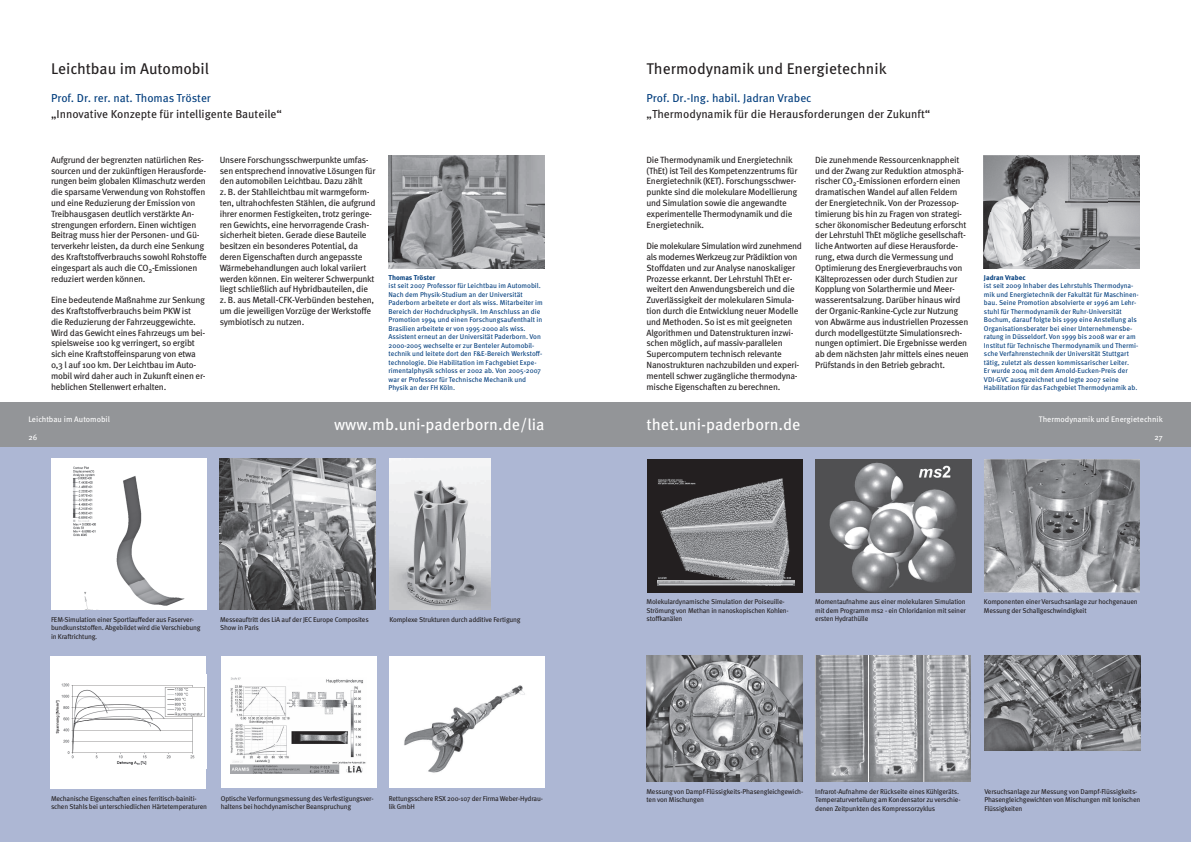
<style>
.page{position:relative;width:1191px;height:842px;background:#fff}
.page>*{position:absolute;margin:0;border:0;box-sizing:border-box;transform-origin:0 0}
.t1{font:16px "Meta OT";color:#fff}
.t2{font:15.5px "Meta OT";color:#231f20}
.t3{font:11.5px "Meta OT";color:#231f20}
.t4{font:11.5px "Meta OT";color:#013d7d}
.t5{font:9px/10.8px "Meta OT";letter-spacing:-.025em;color:#231f20}
.t6{font:8px "Meta OT";color:#fff}
.t7{font:7px/8.5px "Meta OT";color:#013d7d}
.t8{font:7px/8.5px "Meta OT";letter-spacing:-.025em;color:#231f20}
.t9{font:700 7px "Meta OT";color:#013d7d}
</style>
<div class="page">
<div style="left:0;top:403px;width:604px;height:45px;background:#939598"></div>
<div style="left:0;top:448px;width:604px;height:394px;background:#adb7d4"></div>
<div style="left:587px;top:403px;width:604px;height:45px;background:#939598"></div>
<div style="left:586px;top:448px;width:605px;height:394px;background:#adb7d4"></div>
<img style="left:388px;top:156px;width:156px;height:112px">
<div style="left:51px;top:459px;width:156px;height:151px;background:#fff"></div>
<img style="left:73px;top:466px;width:112px;height:144px">
<div style="left:50px;top:656px;width:156px;height:132px;background:#fff"></div>
<img style="left:55px;top:683px;width:150px;height:82px">
<img style="left:220px;top:459px;width:156px;height:151px">
<img style="left:389px;top:459px;width:102px;height:151px">
<div style="left:389px;top:656px;width:155px;height:132px;background:#fff"></div>
<img style="left:404px;top:685px;width:121px;height:88px">
<div style="left:221px;top:656px;width:156px;height:132px;background:#fff"></div>
<img style="left:231px;top:677px;width:135px;height:96px">
<img style="left:983px;top:156px;width:157px;height:112px">
<div style="left:646px;top:459px;width:156px;height:133px;background:#231f20"></div>
<img style="left:657px;top:479px;width:137px;height:106px">
<img style="left:815px;top:459px;width:156px;height:133px">
<img style="left:646px;top:656px;width:156px;height:125px">
<img style="left:815px;top:656px;width:155px;height:125px">
<img style="left:984px;top:459px;width:156px;height:133px">
<img style="left:984px;top:656px;width:156px;height:94px">
<h2 class="t2" style="left:51px;top:59px;width:159px">Leichtbau im Automobil</h2>
<p class="t4" style="left:51px;top:91px;width:161px">Prof. Dr. rer. nat. Thomas Tröster</p>
<p class="t3" style="left:51px;top:107px;width:232px">„Innovative Konzepte für intelligente Bauteile“</p>
<p class="t5" style="left:51px;top:154px;width:157px">Aufgrund der begrenzten natürlichen Res&shy;sourcen und der zukünftigen Herausforde&shy;rungen beim globalen Klimaschutz werden die sparsame Verwendung von Rohstoffen und eine Reduzierung der Emission von Treibhausgasen deutlich verstärkte An&shy;strengungen erfordern. Einen wichtigen Beitrag muss hier der Personen- und Gü&shy;terverkehr leisten, da durch eine Senkung des Kraftstoffverbrauchs sowohl Rohstoffe eingespart als auch die CO<sub>2</sub>-Emissionen reduziert werden können.</p>
<p class="t5" style="left:51px;top:295px;width:156px">Eine bedeutende Maßnahme zur Senkung des Kraftstoffverbrauchs beim PKW ist<br>die Reduzierung der Fahrzeuggewichte.<br>Wird das Gewicht eines Fahrzeugs um bei&shy;spielsweise 100 kg verringert, so ergibt sich eine Kraftstoffeinsparung von etwa 0,3 l auf 100 km. Der Leichtbau im Auto&shy;mobil wird daher auch in Zukunft einen er&shy;heblichen Stellenwert erhalten.</p>
<p class="t5" style="left:220px;top:154px;width:157px">Unsere Forschungsschwerpunkte umfas&shy;sen entsprechend innovative Lösungen für den automobilen Leichtbau. Dazu zählt<br>z. B. der Stahlleichtbau mit warmgeform&shy;ten, ultrahochfesten Stählen, die aufgrund ihrer enormen Festigkeiten, trotz geringe&shy;ren Gewichts, eine hervorragende Crash&shy;sicherheit bieten. Gerade diese Bauteile besitzen ein besonderes Potential, da deren Eigenschaften durch angepasste Wärme behandlungen auch lokal variiert werden können. Ein weiterer Schwerpunkt liegt schließlich auf Hybridbauteilen, die z. B. aus Metall-CFK-Verbünden bestehen, um die jeweiligen Vorzüge der Werkstoffe symbiotisch zu nutzen.</p>
<p class="t9" style="left:388px;top:273px;width:48px">Thomas Tröster</p>
<p class="t7" style="left:388px;top:282px;width:156px">ist seit 2007 Professor für Leichtbau im Automobil.<br>Nach dem Physik-Studium an der Universität Paderborn arbeitete er dort als wiss. Mitarbeiter im Bereich der Hochdruckphysik. Im Anschluss an die Promotion 1994 und einen Forschungsaufenthalt in Brasilien arbeitete er von 1995-2000 als wiss.<br>Assistent erneut an der Universität Paderborn. Von 2000-2005 wechselte er zur Benteler Automobil&shy;technik und leitete dort den F&amp;E-Bereich Werkstoff&shy;technologie. Die Habilitation im Fachgebiet Expe&shy;rimentalphysik schloss er 2002 ab. Von 2005-2007 war er Professor für Technische Mechanik und Physik an der FH Köln.</p>
<h2 class="t2" style="left:646px;top:59px;width:242px">Thermodynamik und Energietechnik</h2>
<p class="t4" style="left:646px;top:91px;width:167px">Prof. Dr.-Ing. habil. Jadran Vrabec</p>
<p class="t3" style="left:646px;top:107px;width:285px">„Thermodynamik für die Herausforderungen der Zukunft“</p>
<p class="t5" style="left:646px;top:154px;width:152px">Die Thermodynamik und Energietechnik (ThEt) ist Teil des Kompetenzzentrums für Energietechnik (KET). Forschungsschwer&shy;punkte sind die molekulare Modellierung und Simulation sowie die angewandte experimentelle Thermodynamik und die Energietechnik.</p>
<p class="t5" style="left:646px;top:241px;width:157px">Die molekulare Simulation wird zunehmend als modernes Werkzeug zur Prädiktion von Stoffdaten und zur Analyse nanoskaliger Prozesse erkannt. Der Lehrstuhl ThEt er&shy;weitert den Anwendungsbereich und die Zuverlässigkeit der molekularen Simula&shy;tion durch die Entwicklung neuer Modelle und Methoden. So ist es mit geeigneten Algorithmen und Datenstrukturen inzwi&shy;schen möglich, auf massiv-parallelen Supercomputern technisch relevante Nano strukturen nachzubilden und experi&shy;mentell schwer zugängliche thermodyna&shy;mische Eigenschaften zu berechnen.</p>
<p class="t5" style="left:815px;top:154px;width:155px">Die zunehmende Ressourcenknappheit und der Zwang zur Reduktion atmosphä&shy;rischer CO<sub>2</sub>-Emissionen erfordern einen dramatischen Wandel auf allen Feldern der Energietechnik. Von der Prozessop&shy;timierung bis hin zu Fragen von strategi&shy;scher ökonomischer Bedeutung erforscht der Lehrstuhl ThEt mögliche gesellschaft&shy;liche Antworten auf diese Herausforde&shy;rung, etwa durch die Vermessung und Optimierung des Energieverbrauchs von Kälteprozessen oder durch Studien zur Kopplung von Solarthermie und Meer&shy;wasserentsalzung. Darüber hinaus wird der Organic-Rankine-Cycle zur Nutzung von Abwärme aus industriellen Prozessen durch modellgestützte Simulationsrech&shy;nungen optimiert. Die Ergebnisse werden ab dem nächsten Jahr mittels eines neuen Prüfstands in den Betrieb gebracht.</p>
<p class="t9" style="left:984px;top:273px;width:43px">Jadran Vrabec</p>
<p class="t7" style="left:984px;top:282px;width:156px">ist seit 2009 Inhaber des Lehrstuhls Thermodyna&shy;mik und Energietechnik der Fakultät für Maschinen&shy;bau. Seine Promotion absolvierte er 1996 am Lehr&shy;stuhl für Thermodynamik der Ruhr-Universität Bochum, darauf folgte bis 1999 eine Anstellung als Organisationsberater bei einer Unternehmensbe&shy;ratung in Düsseldorf. Von 1999 bis 2008 war er am Institut für Technische Thermodynamik und Thermi&shy;sche Verfahrenstechnik der Universität Stuttgart tätig, zuletzt als dessen kommissarischer Leiter.<br>Er wurde 2004 mit dem Arnold-Eucken-Preis der VDI-GVC ausgezeichnet und legte 2007 seine Habilitation für das Fachgebiet Thermodynamik ab.</p>
<p class="t6" style="left:28px;top:415px;width:83px">Leichtbau im Automobil</p>
<h1 class="t1" style="left:334px;top:414px;width:212px">www.mb.uni-paderborn.de/lia</h1>
<p class="t6" style="left:1039px;top:415px;width:125px">Thermodynamik und Energietechnik</p>
<h1 class="t1" style="left:646px;top:415px;width:155px">thet.uni-paderborn.de</h1>
<p class="t6" style="left:28px;top:432px;width:10px">26</p>
<p class="t6" style="left:1154px;top:432px;width:10px">27</p>
<p class="t8" style="left:51px;top:615px;width:151px">FEM-Simulation einer Sportlauffeder aus Faserver&shy;bundkunststoffen. Abgebildet wird die Verschiebung in Kraftrichtung.</p>
<p class="t8" style="left:220px;top:615px;width:150px">Messeauftritt des LiA auf der JEC Europe Composites</p>
<p class="t8" style="left:389px;top:615px;width:133px">Komplexe Strukturen durch additive Fertigung</p>
<p class="t8" style="left:220px;top:624px;width:40px">Show in Paris</p>
<p class="t8" style="left:51px;top:794px;width:157px">Mechanische Eigenschaften eines ferritisch-bainiti&shy;schen Stahls bei unterschiedlichen Härtetemperaturen</p>
<p class="t8" style="left:389px;top:794px;width:156px">Rettungsschere RSX 200-107 der Firma Weber-Hydrau&shy;lik GmbH</p>
<p class="t8" style="left:221px;top:794px;width:154px">Optische Verformungsmessung des Verfestigungsver&shy;haltens bei hochdynamischer Beanspruchung</p>
<p class="t8" style="left:646px;top:597px;width:144px">Molekulardynamische Simulation der Poiseuille-<br>Strömung von Methan in nanoskopischen Kohlen&shy;stoffkanälen</p>
<p class="t8" style="left:815px;top:597px;width:152px;text-align:justify">Momentaufnahme aus einer molekularen Simulation mit dem Programm ms2 - ein Chloridanion mit seiner ersten Hydrathülle</p>
<p class="t8" style="left:984px;top:597px;width:155px">Komponenten einer Versuchsanlage zur hochgenauen<br>Messung der Schallgeschwindigkeit</p>
<p class="t8" style="left:646px;top:787px;width:158px">Messung von Dampf-Flüssigkeits-Phasengleichgewich&shy;ten von Mischungen</p>
<p class="t8" style="left:815px;top:787px;width:147px">Infrarot-Aufnahme der Rückseite eines Kühlgeräts.<br>Temperaturverteilung am Kondensator zu verschie&shy;denen Zeitpunkten des Kompressorzyklus</p>
<p class="t8" style="left:984px;top:787px;width:157px">Versuchsanlage zur Messung von Dampf-Flüssigkeits-<br>Phasengleichgewichten von Mischungen mit Ionischen<br>Flüssigkeiten</p>
</div>
